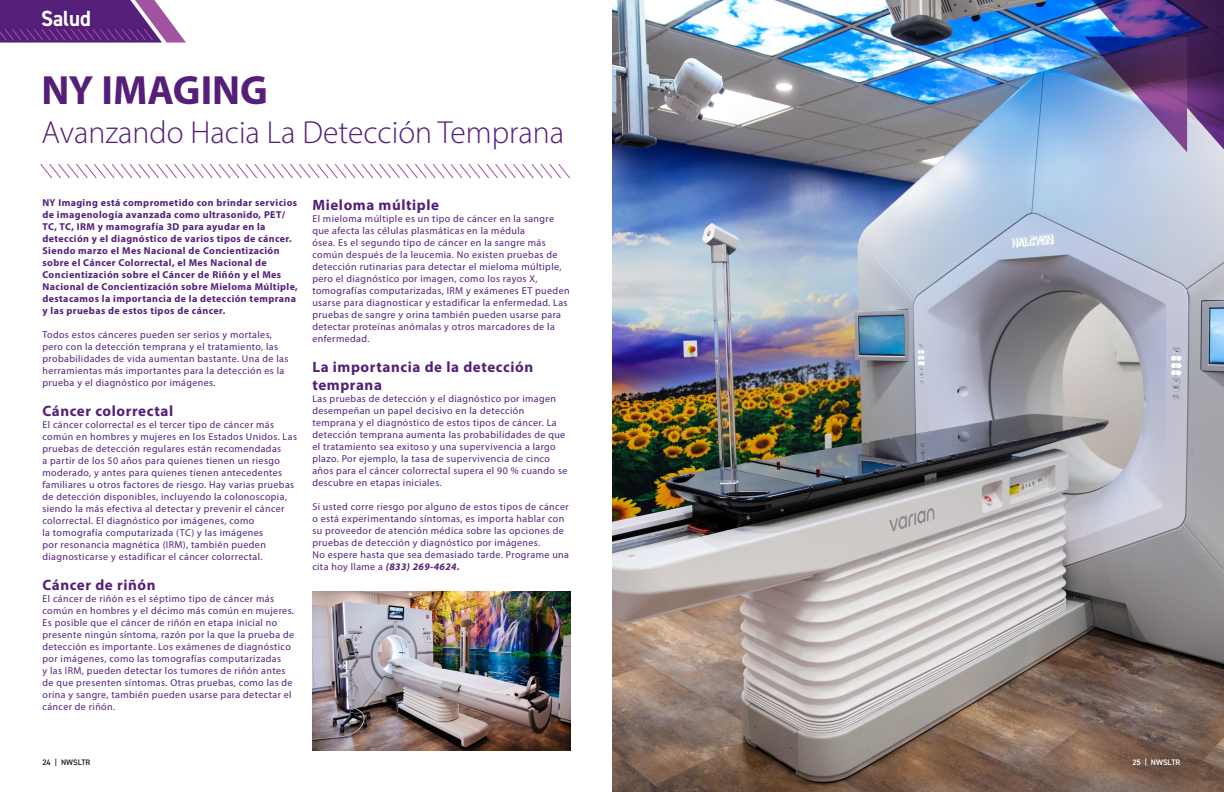
<style>
.page{position:relative;width:1224px;height:792px;background:#fff}
.page>*{position:absolute;margin:0;border:0;box-sizing:border-box;transform-origin:0 0}
._60pt_bold{font:700 41px "Myriad Pro";color:#541e79}
._60pt_bold-2{font:300 32px "Myriad Pro";color:#541e79}
.Quote_centered{font:700 22px "DIN2014";color:#fff;scale:.95 1}
.OWENS_-_Paragraph{font:700 15px/18px "Myriad Pro";letter-spacing:.04em;color:#541e79}
.OWENS_-_Paragraph-2{font:10px/12px "Myriad Pro";letter-spacing:.04em;color:#541e79}
.OWENS_-_Paragraph-3{font:700 10px/12px "Myriad Pro";letter-spacing:.04em;color:#541e79}
.t1{font:600 8px "DIN2014";color:#231f20}
.t2{font:600 8px "DIN2014";color:#fff}
.s1{font-weight:700;font-style:italic}
</style>
<div class="page">
<img style="left:612px;top:0;width:612px;height:792px">
<svg style="left:40px;top:164px;width:530px;height:15px"></svg>
<img style="left:1084px;top:0;width:140px;height:160px">
<img style="left:312px;top:592px;width:258px;height:158px">
<svg style="left:0;top:0;width:186px;height:43px;background:#73408e"></svg>
<p class="Quote_centered" style="left:41px;top:4px;width:54px">Salud</p>
<p class="_60pt_bold" style="left:42px;top:63px;width:228px">NY IMAGING</p>
<p class="_60pt_bold-2" style="left:42px;top:113px;width:524px">Avanzando Hacia La Detección Temprana</p>
<p class="OWENS_-_Paragraph-3" style="left:42px;top:197px;width:257px">NY Imaging está comprometido con brindar servicios de imagenología avanzada como ultrasonido, PET/ TC, TC, IRM y mamografía 3D para ayudar en la detección y el diagnóstico de varios tipos de cáncer.<br>Siendo marzo el Mes Nacional de Concientización sobre el Cáncer Colorrectal, el Mes Nacional de Concientización sobre el Cáncer de Riñón y el Mes Nacional de Concientización sobre Mieloma Múltiple, destacamos la importancia de la detección temprana y las pruebas de estos tipos de cáncer.</p>
<p class="OWENS_-_Paragraph-2" style="left:42px;top:329px;width:247px">Todos estos cánceres pueden ser serios y mortales, pero con la detección temprana y el tratamiento, las probabilidades de vida aumentan bastante. Una de las herramientas más importantes para la detección es la prueba y el diagnóstico por imágenes.</p>
<p class="OWENS_-_Paragraph" style="left:42px;top:402px;width:132px">Cáncer colorrectal</p>
<p class="OWENS_-_Paragraph-2" style="left:42px;top:419px;width:256px">El cáncer colorrectal es el tercer tipo de cáncer más común en hombres y mujeres en los Estados Unidos. Las pruebas de detección regulares están recomendadas<br>a partir de los 50 años para quienes tienen un riesgo moderado, y antes para quienes tienen antecedentes familiares u otros factores de riesgo. Hay varias pruebas de detección disponibles, incluyendo la colonoscopia, siendo la más efectiva al detectar y prevenir el cáncer colorrectal. El diagnóstico por imágenes, como<br>la tomografía computarizada (TC) y las imágenes<br>por resonancia magnética (IRM), también pueden diagnosticarse y estadificar el cáncer colorrectal.</p>
<p class="OWENS_-_Paragraph" style="left:42px;top:576px;width:115px">Cáncer de riñón</p>
<p class="OWENS_-_Paragraph-2" style="left:42px;top:593px;width:253px">El cáncer de riñón es el séptimo tipo de cáncer más común en hombres y el décimo más común en mujeres.<br>Es posible que el cáncer de riñón en etapa inicial no presente ningún síntoma, razón por la que la prueba de detección es importante. Los exámenes de diagnóstico por imágenes, como las tomografías computarizadas<br>y las IRM, pueden detectar los tumores de riñón antes de que presenten síntomas. Otras pruebas, como las de orina y sangre, también pueden usarse para detectar el cáncer de riñón.</p>
<p class="OWENS_-_Paragraph" style="left:312px;top:195px;width:128px">Mieloma múltiple</p>
<p class="OWENS_-_Paragraph-2" style="left:312px;top:212px;width:259px">El mieloma múltiple es un tipo de cáncer en la sangre que afecta las células plasmáticas en la médula<br>ósea. Es el segundo tipo de cáncer en la sangre más común después de la leucemia. No existen pruebas de detección rutinarias para detectar el mieloma múltiple, pero el diagnóstico por imagen, como los rayos X, tomografías computarizadas, IRM y exámenes ET pueden usarse para diagnosticar y estadificar la enfermedad. Las pruebas de sangre y orina también pueden usarse para detectar proteínas anómalas y otros marcadores de la enfermedad.</p>
<p class="OWENS_-_Paragraph" style="left:312px;top:357px;width:222px">La importancia de la detección temprana</p>
<p class="OWENS_-_Paragraph-2" style="left:312px;top:392px;width:257px">Las pruebas de detección y el diagnóstico por imagen desempeñan un papel decisivo en la detección temprana y el diagnóstico de estos tipos de cáncer. La detección temprana aumenta las probabilidades de que el tratamiento sea exitoso y una supervivencia a largo plazo. Por ejemplo, la tasa de supervivencia de cinco años para el cáncer colorrectal supera el 90 % cuando se descubre en etapas iniciales.</p>
<p class="OWENS_-_Paragraph-2" style="left:312px;top:500px;width:258px">Si usted corre riesgo por alguno de estos tipos de cáncer o está experimentando síntomas, es importa hablar con su proveedor de atención médica sobre las opciones de pruebas de detección y diagnóstico por imágenes.</p>
<p class="OWENS_-_Paragraph-2" style="left:312px;top:548px;width:258px">No espere hasta que sea demasiado tarde. Programe una cita hoy llame a <span class="s1">(833) 269-4624.</span></p>
<p class="t1" style="left:42px;top:757px;width:50px">24 | NWSLTR</p>
<p class="t2" style="left:1132px;top:757px;width:50px">25 | NWSLTR</p>
</div>
